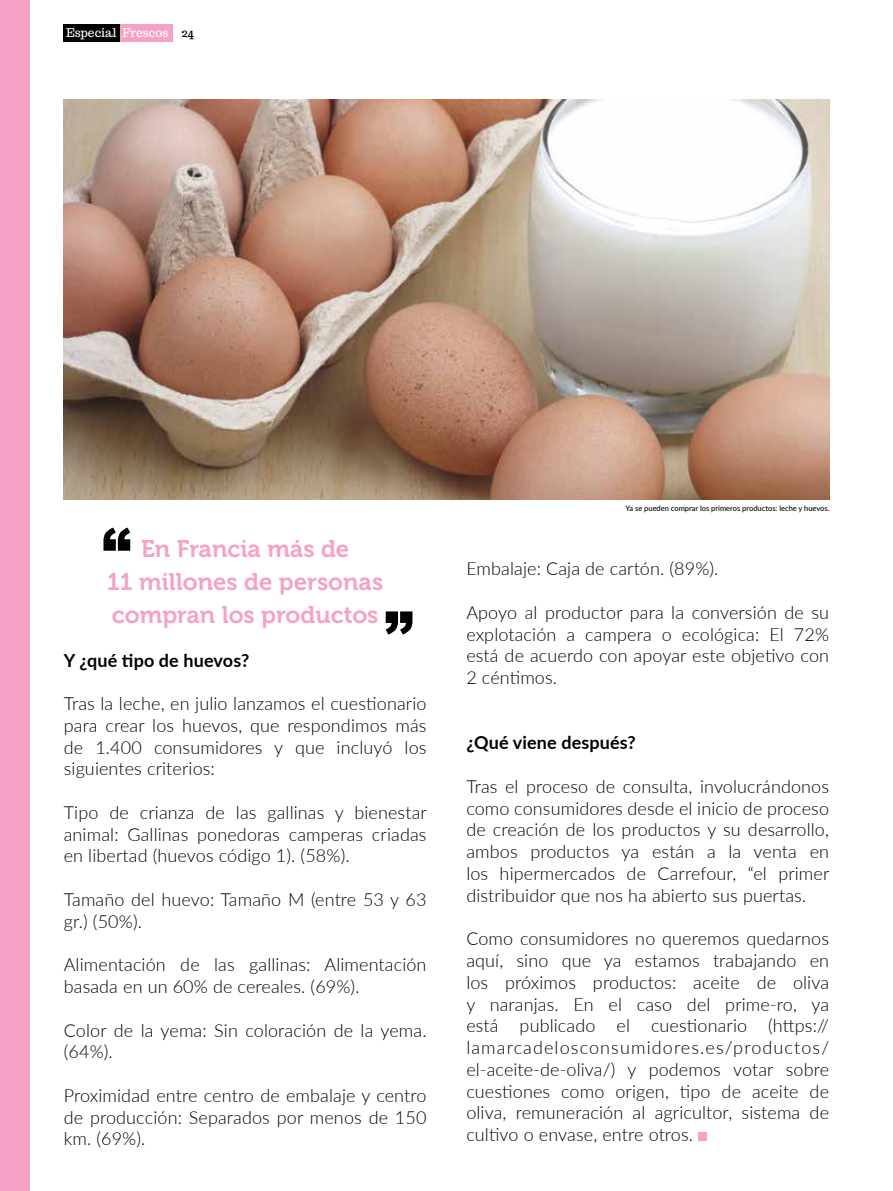
<style>
.page{position:relative;width:893px;height:1191px;background:#fff}
.page>*{position:absolute;margin:0;border:0;box-sizing:border-box;transform-origin:0 0}
.t1{font:24px/33px "Museo 700";color:#f5a2c6;text-align:center}
.t2{font:300 18px/21.8px "Lato";letter-spacing:.005em;color:#000;text-align:justify}
.t3{font:700 18px "Lato";letter-spacing:.005em;color:#000}
.t4{font:12px "Trocchi";color:#fff}
.t5{font:12px "Trocchi";color:#000}
.t6{font:500 7.5px "Lato";color:#000}
</style>
<div class="page">
<div style="left:0;top:0;width:29px;height:1191px;background:#f5a2c6"></div>
<div style="left:63px;top:25px;width:57px;height:17px;background:#000"></div>
<div style="left:120px;top:25px;width:53px;height:17px;background:#f5a2c6"></div>
<img style="left:63px;top:100px;width:766px;height:399px">
<svg style="left:103px;top:527px;width:27px;height:24px"></svg>
<svg style="left:386px;top:611px;width:26px;height:23px"></svg>
<div style="left:698px;top:1132px;width:9px;height:9px;background:#f5a2c6"></div>
<p class="t4" style="left:66px;top:25px;width:104px">Especial Frescos</p>
<p class="t5" style="left:181px;top:24px;width:14px">24</p>
<h1 class="t1" style="left:107px;top:532px;width:278px">En Francia más de<br>11 millones de personas compran los productos</h1>
<p class="t3" style="left:64px;top:647px;width:187px">Y ¿qué tipo de huevos?</p>
<p class="t2" style="left:64px;top:692px;width:364px">Tras la leche, en julio lanzamos el cuestionario para crear los huevos, que respondimos más de 1.400 consumidores y que incluyó los siguientes criterios:</p>
<p class="t2" style="left:64px;top:801px;width:365px">Tipo de crianza de las gallinas y bienestar animal: Gallinas ponedoras camperas criadas en libertad (huevos código 1). (58%).</p>
<p class="t2" style="left:64px;top:888px;width:364px">Tamaño del huevo: Tamaño M (entre 53 y 63 gr.) (50%).</p>
<p class="t2" style="left:64px;top:953px;width:364px">Alimentación de las gallinas: Alimentación basada en un 60% de cereales. (69%).</p>
<p class="t2" style="left:64px;top:1018px;width:364px">Color de la yema: Sin coloración de la yema. (64%).</p>
<p class="t2" style="left:64px;top:1083px;width:364px">Proximidad entre centro de embalaje y centro de producción: Separados por menos de 150 km. (69%).</p>
<p class="t6" style="left:626px;top:502px;width:205px">Ya se pueden comprar los primeros productos: leche y huevos.</p>
<p class="t2" style="left:466px;top:557px;width:254px">Embalaje: Caja de cartón. (89%).</p>
<p class="t2" style="left:466px;top:601px;width:364px">Apoyo al productor para la conversión de su explotación a campera o ecológica: El 72% está de acuerdo con apoyar este objetivo con 2 céntimos.</p>
<p class="t3" style="left:466px;top:729px;width:171px">¿Qué viene después?</p>
<p class="t2" style="left:466px;top:775px;width:365px">Tras el proceso de consulta, involucrándonos como consumidores desde el inicio de proceso de creación de los productos y su desarrollo, ambos productos ya están a la venta en los hipermercados de Carrefour, “el primer distribuidor que nos ha abierto sus puertas.</p>
<p class="t2" style="left:466px;top:927px;width:364px">Como consumidores no queremos quedarnos aquí, sino que ya estamos trabajando en los próximos productos: aceite de oliva y naranjas. En el caso del prime-ro, ya está publicado el cuestionario (https:// lamarcadelosconsumidores.es/productos/ el-aceite-de-oliva/) y podemos votar sobre cuestiones como origen, tipo de aceite de oliva, remuneración al agricultor, sistema de cultivo o envase, entre otros.</p>
</div>
